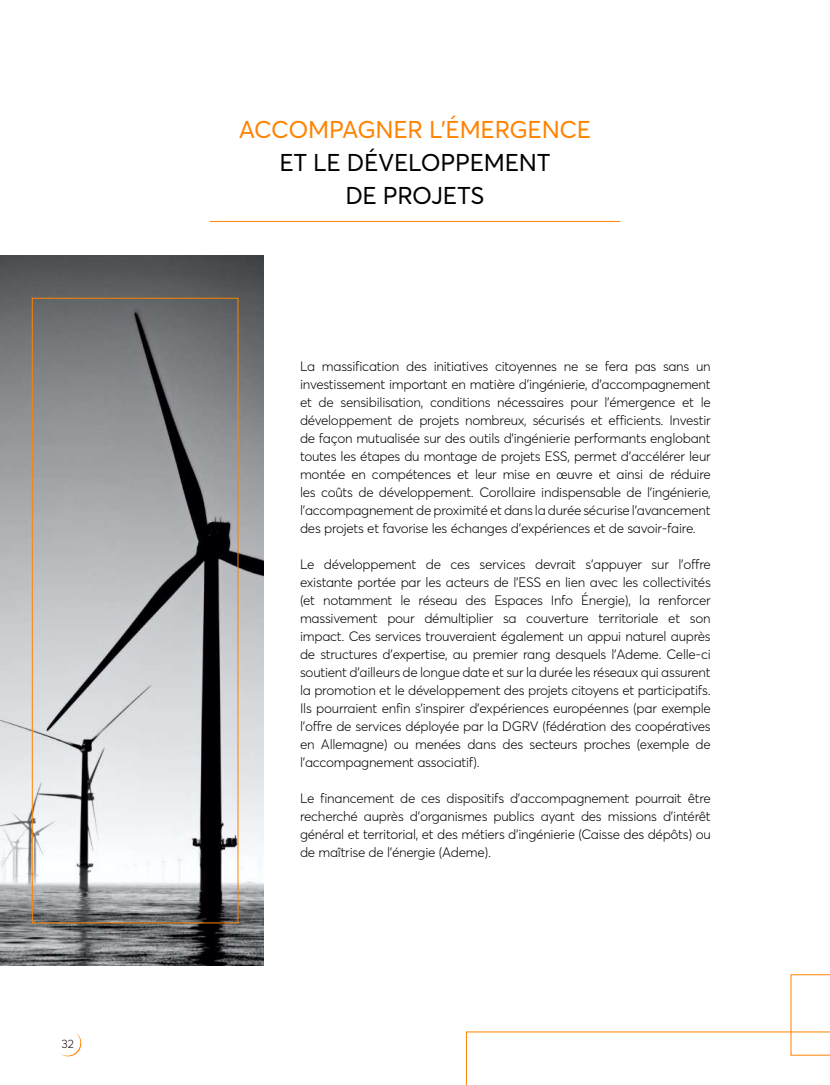
<style>
.page{position:relative;width:830px;height:1085px;background:#fff}
.page>*{position:absolute;margin:0;border:0;box-sizing:border-box;transform-origin:0 0}
.t1{font:24px/33px "Averta Std";letter-spacing:-.01em;color:#000;text-align:center}
.t2{font:24px "Averta Std";letter-spacing:-.01em;color:#ff8300}
.t3{font:300 13.5px/18px "Averta Std";letter-spacing:-.02em;color:#000;text-align:justify}
.t4{font:300 12px "Averta Std";color:#1a0b12}
</style>
<div class="page">
<svg style="left:60px;top:1033px;width:22px;height:23px"></svg>
<hr style="left:209px;top:221px;width:411px;height:1px;background:#ff8300">
<img style="left:0;top:255px;width:264px;height:710px">
<div style="left:32px;top:298px;width:206px;height:625px;border:1px solid #ff8300"></div>
<svg style="left:466px;top:974px;width:363px;height:110px"></svg>
<p class="t4" style="left:61px;top:1036px;width:14px">32</p>
<h1 class="t2" style="left:239px;top:114px;width:354px">ACCOMPAGNER L’ÉM ERGENCE</h1>
<h1 class="t1" style="left:279px;top:145px;width:272px">ET LE DÉVELOPPEM ENT<br>DE PROJ ETS</h1>
<p class="t3" style="left:300px;top:357px;width:412px">La massification des initiatives citoyennes ne se fera pas sans un investissement important en matière d’ingénierie, d’accompagnement et de sensibilisation, conditions nécessaires pour l’émergence et le développement de projets nombreux, sécurisés et efficients. Investir de façon mutualisée sur des outils d’ingénierie performants englobant toutes les étapes du montage de projets ESS, permet d’accélérer leur montée en compétences et leur mise en œuvre et ainsi de réduire les coûts de développement. Corollaire indispensable de l’ingénierie, l’accompagnement de proximité et dans la durée sécurise l’avancement des projets et favorise les échanges d’expériences et de savoir-faire.</p>
<p class="t3" style="left:300px;top:555px;width:412px">Le développement de ces services devrait s’appuyer sur l’offre existante portée par les acteurs de l’ESS en lien avec les collectivités (et notamment le réseau des Espaces Info Énergie), la renforcer massivement pour démultiplier sa couverture territoriale et son impact. Ces services trouveraient également un appui naturel auprès de structures d’expertise, au premier rang desquels l’Ademe. Celle-ci soutient d’ailleurs de longue date et sur la durée les réseaux qui assurent la promotion et le développement des projets citoyens et participatifs.<br>Ils pourraient enfin s’inspirer d’expériences européennes (par exemple l’offre de services déployée par la DGRV (fédération des coopératives en Allemagne) ou menées dans des secteurs proches (exemple de l’accompagnement associatif).</p>
<p class="t3" style="left:300px;top:789px;width:412px">Le financement de ces dispositifs d’accompagnement pourrait être recherché auprès d’organismes publics ayant des missions d’intérêt général et territorial, et des métiers d’ingénierie (Caisse des dépôts) ou de maîtrise de l’énergie (Ademe).</p>
</div>
